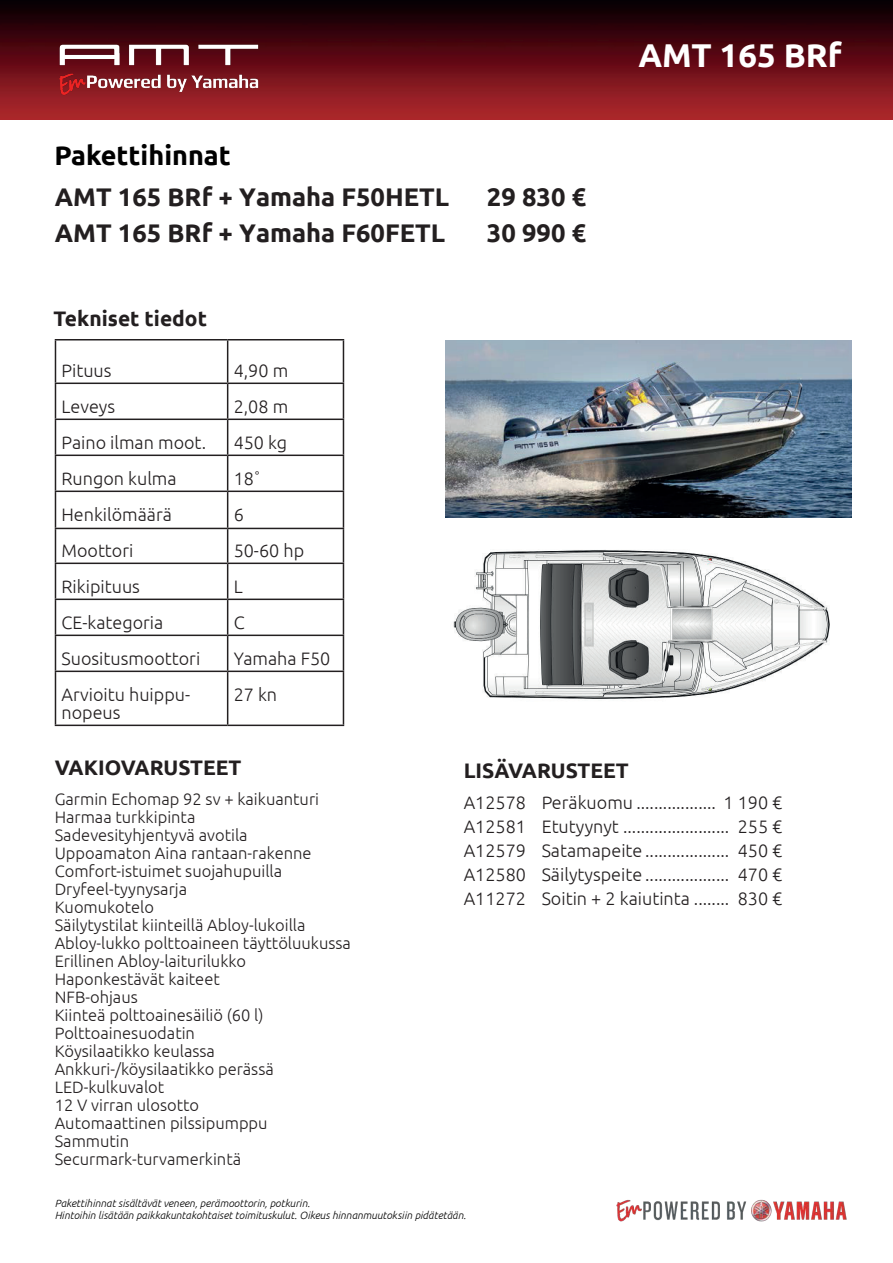
<style>
.page{position:relative;width:893px;height:1263px;background:#fff}
.page>*{position:absolute;margin:0;border:0;box-sizing:border-box;transform-origin:0 0}
.t1{font:700 33px "Ubuntu";color:#fff}
.t2{font:700 27px "Ubuntu";color:#000}
.t3{font:700 25.5px "Ubuntu";color:#231f20}
.t4{font:700 21px "Ubuntu";color:#231f20}
.t5{font:300 18px/24px "Ubuntu";color:#231f20;text-align:justify}
.t6{font:300 16.5px/18px "Ubuntu";color:#231f20}
.t7{font:italic 300 10.5px/12.6px "Ubuntu";color:#000}
</style>
<div class="page">
<img style="left:616px;top:1199px;width:231px;height:23px">
<img style="left:0;top:0;width:893px;height:119px">
<img style="left:44px;top:26px;width:229px;height:76px">
<img style="left:453px;top:550px;width:377px;height:149px">
<img style="left:446px;top:340px;width:405px;height:178px">
<hr style="left:55px;top:339px;width:173px;height:1px;background:#231f20">
<hr style="left:55px;top:340px;width:1px;height:43px;background:#231f20">
<hr style="left:228px;top:339px;width:116px;height:1px;background:#231f20">
<hr style="left:227px;top:340px;width:1px;height:43px;background:#231f20">
<hr style="left:343px;top:340px;width:1px;height:43px;background:#231f20">
<hr style="left:55px;top:383px;width:173px;height:1px;background:#231f20">
<hr style="left:55px;top:384px;width:1px;height:35px;background:#231f20">
<hr style="left:228px;top:383px;width:116px;height:1px;background:#231f20">
<hr style="left:227px;top:384px;width:1px;height:35px;background:#231f20">
<hr style="left:343px;top:384px;width:1px;height:35px;background:#231f20">
<hr style="left:55px;top:419px;width:173px;height:1px;background:#231f20">
<hr style="left:55px;top:420px;width:1px;height:35px;background:#231f20">
<hr style="left:228px;top:419px;width:116px;height:1px;background:#231f20">
<hr style="left:227px;top:420px;width:1px;height:35px;background:#231f20">
<hr style="left:343px;top:420px;width:1px;height:35px;background:#231f20">
<hr style="left:55px;top:455px;width:173px;height:1px;background:#231f20">
<hr style="left:55px;top:456px;width:1px;height:35px;background:#231f20">
<hr style="left:228px;top:455px;width:116px;height:1px;background:#231f20">
<hr style="left:227px;top:456px;width:1px;height:35px;background:#231f20">
<hr style="left:343px;top:456px;width:1px;height:35px;background:#231f20">
<hr style="left:55px;top:491px;width:173px;height:1px;background:#231f20">
<hr style="left:55px;top:492px;width:1px;height:36px;background:#231f20">
<hr style="left:228px;top:491px;width:116px;height:1px;background:#231f20">
<hr style="left:227px;top:492px;width:1px;height:36px;background:#231f20">
<hr style="left:343px;top:492px;width:1px;height:36px;background:#231f20">
<hr style="left:55px;top:528px;width:173px;height:1px;background:#231f20">
<hr style="left:55px;top:529px;width:1px;height:34px;background:#231f20">
<hr style="left:228px;top:528px;width:116px;height:1px;background:#231f20">
<hr style="left:227px;top:529px;width:1px;height:34px;background:#231f20">
<hr style="left:343px;top:529px;width:1px;height:34px;background:#231f20">
<hr style="left:55px;top:563px;width:173px;height:1px;background:#231f20">
<hr style="left:55px;top:564px;width:1px;height:35px;background:#231f20">
<hr style="left:228px;top:563px;width:116px;height:1px;background:#231f20">
<hr style="left:227px;top:564px;width:1px;height:35px;background:#231f20">
<hr style="left:343px;top:564px;width:1px;height:35px;background:#231f20">
<hr style="left:55px;top:599px;width:173px;height:1px;background:#231f20">
<hr style="left:55px;top:600px;width:1px;height:35px;background:#231f20">
<hr style="left:228px;top:599px;width:116px;height:1px;background:#231f20">
<hr style="left:227px;top:600px;width:1px;height:35px;background:#231f20">
<hr style="left:343px;top:600px;width:1px;height:35px;background:#231f20">
<hr style="left:55px;top:635px;width:173px;height:1px;background:#231f20">
<hr style="left:55px;top:636px;width:1px;height:35px;background:#231f20">
<hr style="left:228px;top:635px;width:116px;height:1px;background:#231f20">
<hr style="left:227px;top:636px;width:1px;height:35px;background:#231f20">
<hr style="left:343px;top:636px;width:1px;height:35px;background:#231f20">
<hr style="left:55px;top:671px;width:173px;height:1px;background:#231f20">
<hr style="left:55px;top:672px;width:1px;height:53px;background:#231f20">
<hr style="left:228px;top:671px;width:116px;height:1px;background:#231f20">
<hr style="left:227px;top:672px;width:1px;height:53px;background:#231f20">
<hr style="left:343px;top:672px;width:1px;height:53px;background:#231f20">
<hr style="left:55px;top:725px;width:173px;height:1px;background:#231f20">
<hr style="left:228px;top:725px;width:116px;height:1px;background:#231f20">
<h2 class="t2" style="left:54px;top:139px;width:178px">Pakettihinnat</h2>
<h3 class="t3" style="left:55px;top:182px;width:396px">AMT 165 BRf + Yamaha F50HETL</h3>
<h3 class="t3" style="left:487px;top:182px;width:101px">29 830 €</h3>
<h3 class="t3" style="left:55px;top:218px;width:392px">AMT 165 BRf + Yamaha F60FETL</h3>
<h3 class="t3" style="left:487px;top:218px;width:101px">30 990 €</h3>
<p class="t4" style="left:54px;top:306px;width:155px">Tekniset tiedot</p>
<p class="t5" style="left:61px;top:358px;width:52px">Pituus</p>
<p class="t5" style="left:234px;top:358px;width:56px">4,90 m</p>
<p class="t5" style="left:61px;top:394px;width:55px">Leveys</p>
<p class="t5" style="left:234px;top:394px;width:56px">2,08 m</p>
<p class="t5" style="left:61px;top:430px;width:146px">Paino ilman moot.</p>
<p class="t5" style="left:234px;top:430px;width:55px">450 kg</p>
<p class="t5" style="left:61px;top:466px;width:117px">Rungon kulma</p>
<p class="t5" style="left:234px;top:466px;width:29px">18˚</p>
<p class="t5" style="left:61px;top:502px;width:112px">Henkilömäärä</p>
<p class="t5" style="left:234px;top:502px;width:12px">6</p>
<p class="t5" style="left:61px;top:538px;width:73px">Moottori</p>
<p class="t5" style="left:234px;top:538px;width:72px">50-60 hp</p>
<p class="t5" style="left:61px;top:574px;width:80px">Rikipituus</p>
<p class="t5" style="left:234px;top:574px;width:11px">L</p>
<p class="t5" style="left:61px;top:610px;width:103px">CE-kategoria</p>
<p class="t5" style="left:234px;top:610px;width:12px">C</p>
<p class="t5" style="left:61px;top:646px;width:140px">Suositusmoottori</p>
<p class="t5" style="left:234px;top:646px;width:98px">Yamaha F50</p>
<p class="t5" style="left:61px;top:685px;width:130px;line-height:18px">Arvioitu huippu&shy;nopeus</p>
<p class="t5" style="left:234px;top:682px;width:45px">27 kn</p>
<h1 class="t1" style="left:638px;top:35px;width:205px">AMT 165 BRf</h1>
<p class="t4" style="left:55px;top:755px;width:188px">VAKIOVARUSTEET</p>
<p class="t6" style="left:55px;top:789px;width:298px">Garmin Echomap 92 sv + kaikuanturi<br>Harmaa turkkipinta<br>Sadevesityhjentyvä avotila<br>Uppoamaton Aina rantaan-rakenne<br>Comfort-istuimet suojahupuilla<br>Dryfeel-tyynysarja<br>Kuomukotelo<br>Säilytystilat kiinteillä Abloy-lukoilla<br>Abloy-lukko polttoaineen täyttöluukussa<br>Erillinen Abloy-laiturilukko<br>Haponkestävät kaiteet<br>NFB-ohjaus<br>Kiinteä polttoainesäiliö (60 l)<br>Polttoainesuodatin<br>Köysilaatikko keulassa<br>Ankkuri-/köysilaatikko perässä<br>LED-kulkuvalot<br>12 V virran ulosotto<br>Automaattinen pilssipumppu<br>Sammutin<br>Securmark-turvamerkintä</p>
<p class="t4" style="left:464px;top:758px;width:167px">LISÄVARUSTEET</p>
<p class="t5" style="left:464px;top:790px;width:320px">A12578 Peräkuomu .................. 1 190 € A12581 Etutyynyt ........................ 255 € A12579 Satamapeite ................... 450 € A12580 Säilytyspeite ................... 470 € A11272 Soitin + 2 kaiutinta ........ 830 €</p>
<p class="t7" style="left:55px;top:1196px;width:413px">Pakettihinnat sisältävät veneen, perämoottorin, potkurin.<br>Hintoihin lisätään paikkakuntakohtaiset toimituskulut. Oikeus hinnanmuutoksiin pidätetään.</p>
</div>
